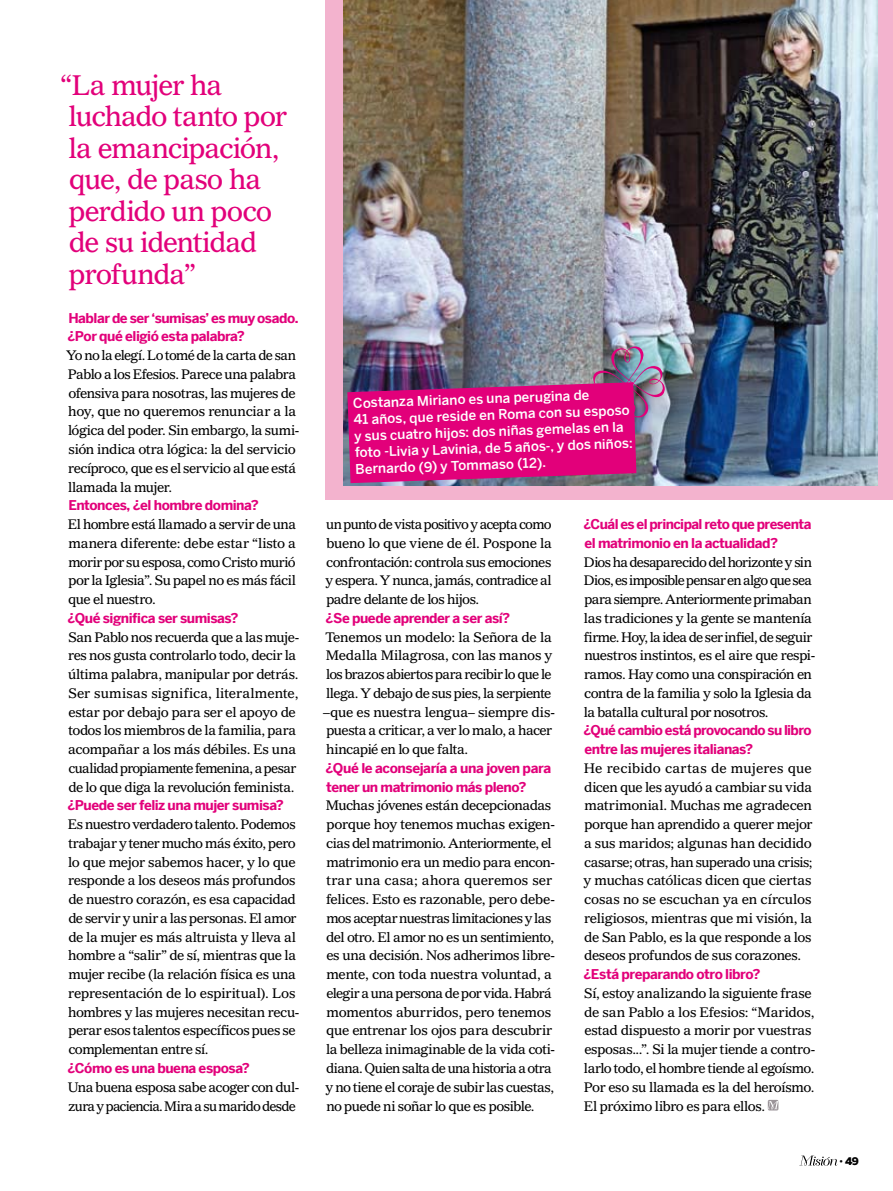
<style>
.page{position:relative;width:893px;height:1191px;background:#fff}
.page>*{position:absolute;margin:0;border:0;box-sizing:border-box;transform-origin:0 0}
.t1{font:27.75px/31.5px "Gazette LH";letter-spacing:-.04em;color:#e2007a}
.t2{font:13.5px/18.8px "Gazette LH";letter-spacing:-.035em;color:#000}
.t3{font:700 13.5px/18.8px "Benton Sans";letter-spacing:-.035em;color:#e2007a}
.t4{font:500 13.5px/16.5px "Benton Sans";color:#fff}
.t5{font:900 10.5px "Benton Sans";color:#000}
.s1{font-weight:300}
</style>
<div class="page">
<div style="left:326px;top:0;width:567px;height:500px;background:#f3b3ce"></div>
<svg style="left:800px;top:1155px;width:37px;height:10px"></svg>
<svg style="left:768px;top:1099px;width:10px;height:11px"></svg>
<img style="left:343px;top:0;width:534px;height:486px">
<img style="left:347px;top:346px;width:318px;height:137px">
<h1 class="t1" style="left:68px;top:69px;width:220px;text-indent:-8px">“La mujer ha luchado tanto por la emancipación, que, de paso ha perdido un poco de su identidad profunda”</h1>
<p class="t3" style="left:68px;top:308px;width:233px">Hablar de ser ‘sumisas’ es muy osado. ¿Por qué eligió esta palabra?</p>
<p class="t2" style="left:66px;top:346px;width:235px">Yo no la elegí. Lo tomé de la carta de san Pablo a los Efesios. Parece una palabra ofensiva para nosotras, las mujeres de hoy, que no queremos renunciar a la lógica del poder. Sin embargo, la sumi&shy;sión indica otra lógica: la del servicio recíproco, que es el servicio al que está llamada la mujer.</p>
<p class="t3" style="left:68px;top:496px;width:192px">Entonces, ¿el hombre domina?</p>
<p class="t2" style="left:68px;top:515px;width:230px;text-align:justify">El hombre está llamado a servir de una manera diferente: debe estar “listo a morir por su esposa, como Cristo murió por la Iglesia”. Su papel no es más fácil que el nuestro.</p>
<p class="t3" style="left:68px;top:608px;width:173px">¿Qué significa ser sumisas?</p>
<p class="t2" style="left:68px;top:627px;width:232px">San Pablo nos recuerda que a las muje&shy;res nos gusta controlarlo todo, decir la última palabra, manipular por detrás.<br>Ser sumisas significa, literalmente, estar por debajo para ser el apoyo de todos los miembros de la familia, para acompañar a los más débiles. Es una cualidad propiamente femenina, a pesar de lo que diga la revolución feminista.</p>
<p class="t3" style="left:68px;top:796px;width:218px">¿Puede ser feliz una mujer sumisa?</p>
<p class="t2" style="left:68px;top:815px;width:233px">Es nuestro verdadero talento. Podemos trabajar y tener mucho más éxito, pero lo que mejor sabemos hacer, y lo que responde a los deseos más profundos de nuestro corazón, es esa capacidad de servir y unir a las personas. El amor de la mujer es más altruista y lleva al hombre a “salir” de sí, mientras que la mujer recibe (la relación física es una representación de lo espiritual). Los hombres y las mujeres necesitan recu&shy;perar esos talentos específicos pues se complementan entre sí.</p>
<p class="t3" style="left:68px;top:1058px;width:184px">¿Cómo es una buena esposa?</p>
<p class="t2" style="left:68px;top:1077px;width:233px">Una buena esposa sabe acoger con dul&shy;zura y paciencia. Mira a su marido desde</p>
<p class="t4" style="left:353px;top:394px;width:280px;rotate:-2deg">Costanza Miriano es una perugina de<br>41 años, que reside en Roma con su esposo y sus cuatro hijos: dos niñas gemelas en la foto -Livia y Lavinia, de 5 años-, y dos niños:<br>Bernardo (9) y Tommaso (12).</p>
<p class="t2" style="left:326px;top:515px;width:228px;text-align:justify">un punto de vista positivo y acepta como bueno lo que viene de él. Pospone la confrontación: controla sus emociones y espera. Y nunca, jamás, contradice al padre delante de los hijos.</p>
<p class="t3" style="left:325px;top:608px;width:186px">¿Se puede aprender a ser así?</p>
<p class="t2" style="left:323px;top:627px;width:234px">Tenemos un modelo: la Señora de la Medalla Milagrosa, con las manos y los brazos abiertos para recibir lo que le llega. Y debajo de sus pies, la serpiente –que es nuestra lengua– siempre dis&shy;puesta a criticar, a ver lo malo, a hacer hincapié en lo que falta.</p>
<p class="t3" style="left:325px;top:758px;width:227px">¿Qué le aconsejaría a una joven para tener un matrimonio más pleno?</p>
<p class="t2" style="left:326px;top:796px;width:231px">Muchas jóvenes están decepcionadas porque hoy tenemos muchas exigen&shy;cias del matrimonio. Anteriormente, el matrimonio era un medio para encon&shy;trar una casa; ahora queremos ser felices. Esto es razonable, pero debe&shy;mos aceptar nuestras limitaciones y las del otro. El amor no es un sentimiento, es una decisión. Nos adherimos libre&shy;mente, con toda nuestra voluntad, a elegir a una persona de por vida. Habrá momentos aburridos, pero tenemos que entrenar los ojos para descubrir la belleza inimaginable de la vida coti&shy;diana. Quien salta de una historia a otra y no tiene el coraje de subir las cuestas, no puede ni soñar lo que es posible.</p>
<p class="t3" style="left:583px;top:514px;width:230px">¿Cuál es el principal reto que presenta el matrimonio en la actualidad?</p>
<p class="t2" style="left:584px;top:552px;width:233px">Dios ha desaparecido del horizonte y sin Dios, es imposible pensar en algo que sea para siempre. Anteriormente primaban las tradiciones y la gente se mantenía firme. Hoy, la idea de ser infiel, de seguir nuestros instintos, es el aire que respi&shy;ramos. Hay como una conspiración en contra de la familia y solo la Iglesia da la batalla cultural por nosotros.</p>
<p class="t3" style="left:583px;top:721px;width:230px">¿Qué cambio está provocando su libro entre las mujeres italianas?</p>
<p class="t2" style="left:583px;top:758px;width:231px;text-align:justify">He recibido cartas de mujeres que dicen que les ayudó a cambiar su vida matrimonial. Muchas me agradecen porque han aprendido a querer mejor a sus maridos; algunas han decidido casarse; otras, han superado una crisis; y muchas católicas dicen que ciertas cosas no se escuchan ya en círculos religiosos, mientras que mi visión, la de San Pablo, es la que responde a los deseos profundos de sus corazones.</p>
<p class="t3" style="left:583px;top:964px;width:178px">¿Está preparando otro libro?</p>
<p class="t2" style="left:584px;top:983px;width:233px">Sí, estoy analizando la siguiente frase de san Pablo a los Efesios: “Maridos, estad dispuesto a morir por vuestras esposas...”. Si la mujer tiende a contro&shy;larlo todo, el hombre tiende al egoísmo.<br>Por eso su llamada es la del heroísmo.<br>El próximo libro es para ellos.</p>
<p class="t5" style="left:839px;top:1155px;width:22px"><span class="s1">•</span> 49</p>
</div>
